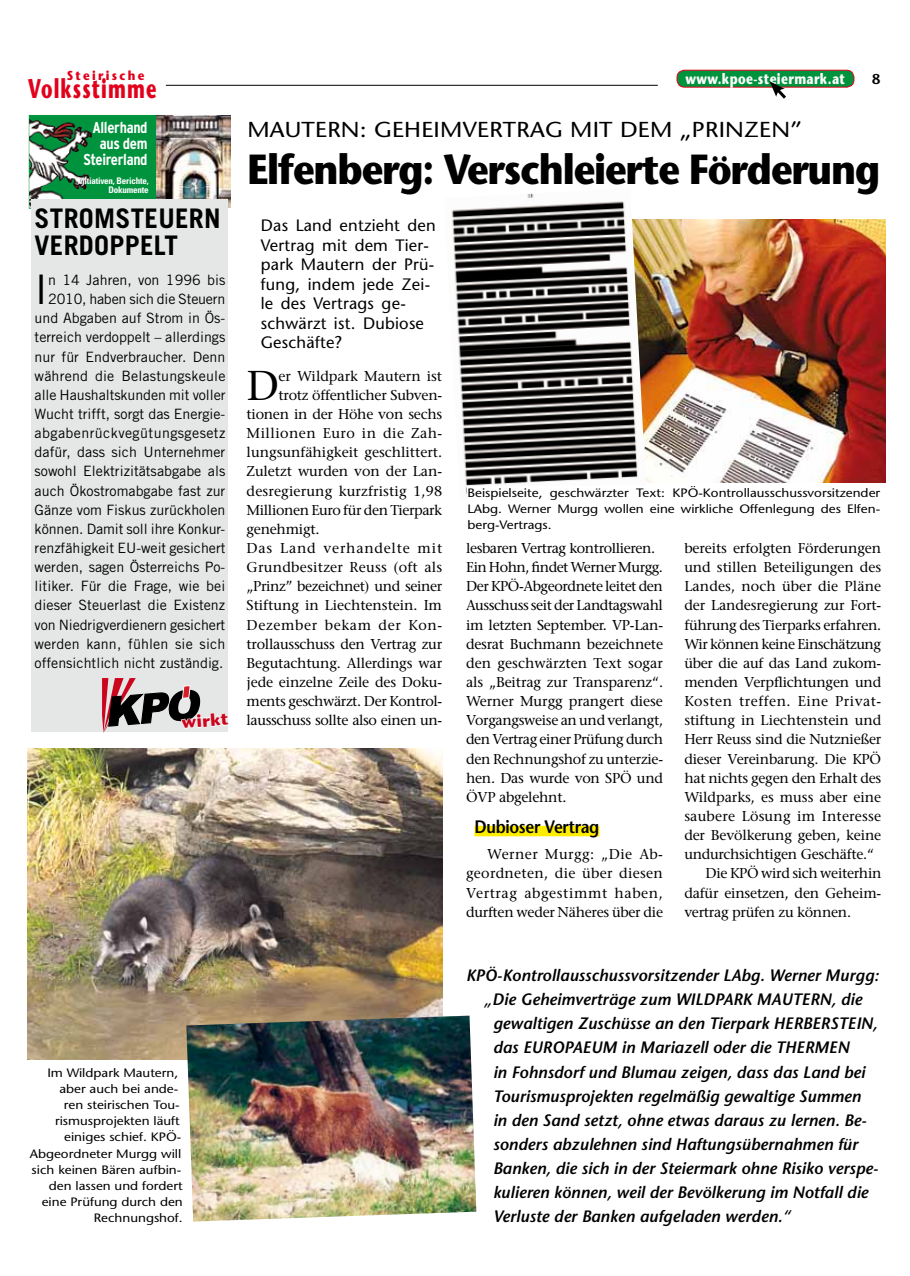
<style>
.page{position:relative;width:910px;height:1276px;background:#fff}
.page>*{position:absolute;margin:0;border:0;box-sizing:border-box;transform-origin:0 0}
.t1{font:700 42px "Stone Sans";letter-spacing:-.03em;color:#000;scale:.9 1}
.t2{font:41.55px "Stone Serif";color:#000}
.t3{font:40.8px "Trade Gothic";color:#000}
.t4{font:700 27px/27px "Trade Gothic";letter-spacing:.01em;color:#000}
.t5{font:700 27px "Stone Sans";letter-spacing:.06em;color:#e2001b;scale:.67 1}
.t6{font:21.6px "Stone Sans";letter-spacing:.01em;color:#000;scale:1.11 1}
.t7{font:600 18px "Stone Sans";letter-spacing:-.02em;color:#000;scale:.9 1}
.t8{font:700 16.8px "Stone Sans ITC";color:#cc051f}
.t9{font:italic 600 16.5px/24px "Stone Sans";color:#000}
.t10{font:16.5px/19.5px "Stone Sans";letter-spacing:.015em;color:#000}
.t11{font:700 condensed 15.75px/15.8px "Interstate";letter-spacing:-.02em;color:#fff;text-align:right}
.t12{font:700 15px "Stone Sans";letter-spacing:.03em;color:#fff;scale:.8 1}
.t13{font:14.25px/19.2px "Stone Serif";letter-spacing:-.02em;color:#000}
.t14{font:14.25px/19.2px "Trade Gothic";color:#000;text-align:right}
.t15{font:14.25px "Stone Serif";letter-spacing:.015em;color:#000}
.t16{font:14.25px "Stone Serif";color:#000}
.t17{font:14.25px "Stone Serif";letter-spacing:.01em;color:#000}
.t18{font:14.25px "Stone Serif";letter-spacing:.035em;color:#000}
.t19{font:14.25px "Stone Serif";letter-spacing:.005em;color:#000}
.t20{font:14.25px "Stone Serif";letter-spacing:.03em;color:#000}
.t21{font:14.25px "Stone Serif";letter-spacing:.05em;color:#000}
.t22{font:14.25px "Stone Serif";letter-spacing:.045em;color:#000}
.t23{font:600 14.25px "Stone Sans";color:#000}
.t24{font:700 12.9px "Stone Sans";letter-spacing:.2em;color:#e2001b;scale:.89 1}
.t25{font:12.15px/16.2px "Stone Sans";color:#000;text-align:justify;scale:1.11 1}
.t26{font:700 condensed 9px/8.6px "Univers";letter-spacing:-.02em;color:#fff;text-align:right}
</style>
<div class="page">
<hr style="left:166px;top:85px;width:492px;height:1px;background:#000">
<div style="left:677px;top:70px;width:177px;height:17px;background:#00933d;border-radius:7px"></div>
<div style="left:677px;top:70px;width:177px;height:17px;border:1px solid #e2001b;border-radius:7px"></div>
<svg style="left:770px;top:81px;width:19px;height:18px"></svg>
<div style="left:29px;top:115px;width:150px;height:93px;background:#00933d"></div>
<img style="left:29px;top:119px;width:62px;height:89px">
<img style="left:157px;top:116px;width:74px;height:91px">
<div style="left:31px;top:199px;width:197px;height:532px;background:#e5e6e6"></div>
<svg style="left:102px;top:678px;width:126px;height:55px"></svg>
<div style="left:475px;top:826px;width:124px;height:10px;background:#ffed00"></div>
<img style="left:646px;top:220px;width:240px;height:262px">
<img style="left:451px;top:193px;width:195px;height:301px">
<div style="left:467px;top:486px;width:413px;height:57px;background:#fff"></div>
<img style="left:27px;top:748px;width:415px;height:312px">
<img style="left:186px;top:1015px;width:290px;height:206px">
<p class="t24" style="left:67px;top:67px;width:89px">Steirische</p>
<p class="t12" style="left:685px;top:69px;width:201px">www.kpoe-steiermark.at</p>
<h3 class="t5" style="left:28px;top:72px;width:193px">Volksstimme</h3>
<p class="t23" style="left:872px;top:70px;width:10px">8</p>
<p class="t11" style="left:83px;top:120px;width:66px">Allerhand aus dem<br>Steirerland</p>
<p class="t26" style="left:78px;top:176px;width:73px">Initiativen, Berichte,<br>Dokumente</p>
<h3 class="t4" style="left:35px;top:205px;width:188px">STROMSTEUERN<br>VERDOPPELT</h3>
<h3 class="t3" style="left:35px;top:265px;width:15px">I</h3>
<p class="t14" style="left:35px;top:270px;width:192px">n 14 Jahren, von 1996 bis<br>2010, haben sich die Steuern und Abgaben auf Strom in Ös&shy;terreich verdoppelt – allerdings nur für Endverbraucher. Denn während die Belastungskeule alle Haushaltskunden mit voller<br>Wucht trifft, sorgt das Energie&shy;abgabenrückvegütungsgesetz dafür, dass sich Unternehmer sowohl Elektrizitätsabgabe als auch Ökostromabgabe fast zur<br>Gänze vom Fiskus zurückholen können. Damit soll ihre Konkur&shy;renzfähigkeit EU-weit gesichert werden, sagen Österreichs Po&shy;litiker. Für die Frage, wie bei dieser Steuerlast die Existenz von Niedrigverdienern gesichert werden kann, fühlen sie sich offensichtlich nicht zuständig.</p>
<p class="t8" style="left:181px;top:707px;width:48px;rotate:-4deg">wirkt</p>
<h3 class="t6" style="left:247px;top:116px;width:424px">MAUTERN : GEH EI MVERTRAG MIT DEM „PRIN</h3>
<h3 class="t6" style="left:744px;top:116px;width:54px">ZEN”</h3>
<h1 class="t1" style="left:247px;top:142px;width:705px">Elfenberg: Verschleierte Förderung</h1>
<p class="t10" style="left:261px;top:216px;width:177px">Das Land entzieht den<br>Vertrag mit dem Tier&shy;park Mautern der Prü&shy;fung, indem jede Zei&shy;le des Vertrags ge&shy;schwärzt ist. Dubiose<br>Geschäfte?</p>
<h2 class="t2" style="left:247px;top:360px;width:34px">D</h2>
<p class="t13" style="left:278px;top:366px;width:165px">er Wildpark Mautern ist</p>
<p class="t13" style="left:278px;top:385px;width:165px">trotz öffentlicher Subven-</p>
<p class="t13" style="left:247px;top:404px;width:197px">tionen in der Höhe von sechs</p>
<p class="t20" style="left:247px;top:424px;width:197px">Millionen Euro in die Zah-</p>
<p class="t16" style="left:247px;top:443px;width:197px">lungsunfähigkeit geschlittert.</p>
<p class="t13" style="left:247px;top:462px;width:197px">Zuletzt wurden von der Lan-</p>
<p class="t17" style="left:247px;top:482px;width:197px">desregierung kurzfristig 1,98</p>
<p class="t13" style="left:247px;top:500px;width:197px">Millionen Euro für den Tierpark</p>
<p class="t13" style="left:247px;top:519px;width:74px">genehmigt.</p>
<p class="t21" style="left:247px;top:539px;width:197px">Das Land verhandelte mit</p>
<p class="t15" style="left:247px;top:558px;width:197px">Grundbesitzer Reuss (oft als</p>
<p class="t13" style="left:247px;top:576px;width:197px">„Prinz” bezeichnet) und seiner</p>
<p class="t13" style="left:247px;top:596px;width:197px">Stiftung in Liechtenstein. Im</p>
<p class="t22" style="left:247px;top:616px;width:196px">Dezember bekam der Kon-</p>
<p class="t13" style="left:247px;top:634px;width:197px">trollausschuss den Vertrag zur</p>
<p class="t13" style="left:247px;top:653px;width:197px">Begutachtung. Allerdings war</p>
<p class="t13" style="left:247px;top:672px;width:197px">jede einzelne Zeile des Doku-</p>
<p class="t13" style="left:247px;top:691px;width:197px">ments geschwärzt. Der Kontrol-</p>
<p class="t13" style="left:247px;top:710px;width:197px">lausschuss sollte also einen un-</p>
<p class="t25" style="left:467px;top:484px;width:373px">Beispielseite, geschwärzter Text: KPÖ-Kontrollausschussvorsitzender LAbg. Werner Murgg wollen eine wirkliche Offenlegung des Elfen&shy;berg-Vertrags.</p>
<p class="t13" style="left:466px;top:538px;width:199px">lesbaren Vertrag kontrollieren.<br>Ein Hohn, findet Werner Murgg.<br>Der KPÖ-Abgeordnete leitet den<br>Ausschuss seit der Landtagswahl im letzten September. VP-Lan&shy;desrat Buchmann bezeichnete den geschwärzten Text sogar als „Beitrag zur Transparenz“.<br>Werner Murgg prangert diese<br>Vorgangsweise an und verlangt, den Vertrag einer Prüfung durch den Rechnungshof zu unterzie&shy;hen. Das wurde von SPÖ und<br>ÖVP abgelehnt.</p>
<p class="t7" style="left:475px;top:815px;width:140px">Dubioser Vertrag</p>
<p class="t13" style="left:466px;top:844px;width:199px;text-align:justify;text-indent:21px">Werner Murgg: „Die Ab&shy;geordneten, die über diesen Vertrag abgestimmt haben, durften weder Näheres über die</p>
<p class="t13" style="left:684px;top:538px;width:198px">bereits erfolgten Förderungen</p>
<p class="t13" style="left:684px;top:557px;width:198px">und stillen Beteiligungen des</p>
<p class="t19" style="left:684px;top:577px;width:198px">Landes, noch über die Pläne</p>
<p class="t13" style="left:684px;top:596px;width:199px">der Landesregierung zur Fort-</p>
<p class="t13" style="left:684px;top:615px;width:199px">führung des Tierparks erfahren.</p>
<p class="t13" style="left:684px;top:634px;width:198px">Wir können keine Einschätzung</p>
<p class="t13" style="left:684px;top:653px;width:199px">über die auf das Land zukom-</p>
<p class="t13" style="left:684px;top:672px;width:198px">menden Verpflichtungen und</p>
<p class="t18" style="left:684px;top:692px;width:199px">Kosten treffen. Eine Privat-</p>
<p class="t13" style="left:684px;top:710px;width:199px">stiftung in Liechtenstein und</p>
<p class="t13" style="left:684px;top:730px;width:199px">Herr Reuss sind die Nutznießer</p>
<p class="t13" style="left:684px;top:749px;width:198px">dieser Vereinbarung. Die KPÖ</p>
<p class="t13" style="left:684px;top:768px;width:199px">hat nichts gegen den Erhalt des</p>
<p class="t13" style="left:684px;top:787px;width:198px">Wildparks, es muss aber eine</p>
<p class="t15" style="left:684px;top:807px;width:198px">saubere Lösung im Interesse</p>
<p class="t13" style="left:684px;top:825px;width:199px">der Bevölkerung geben, keine</p>
<p class="t13" style="left:684px;top:844px;width:191px">undurchsichtigen Geschäfte.“</p>
<p class="t13" style="left:706px;top:863px;width:177px">Die KPÖ wird sich weiterhin</p>
<p class="t13" style="left:684px;top:883px;width:199px">dafür einsetzen, den Geheim-</p>
<p class="t13" style="left:684px;top:902px;width:168px">vertrag prüfen zu können.</p>
<p class="t25" style="left:47px;top:1064px;width:119px">I m Wildpark Mautern,</p>
<p class="t25" style="left:59px;top:1080px;width:109px">aber auch bei ande-</p>
<p class="t25" style="left:64px;top:1096px;width:106px">ren steirischen Tou-</p>
<p class="t25" style="left:55px;top:1112px;width:114px">rismusprojekten läuft</p>
<p class="t25" style="left:64px;top:1129px;width:107px">einiges schief. KPÖ-</p>
<p class="t25" style="left:30px;top:1145px;width:138px">Abgeordneter Murgg will</p>
<p class="t25" style="left:32px;top:1161px;width:136px">sich keinen Bären aufbin-</p>
<p class="t25" style="left:49px;top:1177px;width:122px">den lassen und fordert</p>
<p class="t25" style="left:42px;top:1193px;width:129px">eine Prüfung durch den</p>
<p class="t25" style="left:94px;top:1209px;width:82px">Rechnungshof.</p>
<p class="t9" style="left:484px;top:963px;width:396px;text-indent:-18px">KPÖ-Kontrollausschussvorsitzender LAbg. Werner Murgg: „Die Geheimverträge zum Wildpark</p>
<p class="t9" style="left:493px;top:987px;width:387px;text-indent:264px">Mautern, die gewaltigen Zuschüsse an den Tierpark Herbers tein, das Eur opa eum in Mariazell oder die Thermen<br>in Fohnsdorf und Blumau zeigen, dass das Land bei Tourismusprojekten regelmäßig gewaltige Summen in den Sand setzt, ohne etwas daraus zu lernen. Be&shy;sonders abzulehnen sind Haftungsübernahmen für Banken, die sich in der Steiermark ohne Risiko verspe&shy;kulieren können, weil der Bevölkerung im Notfall die Verluste der Banken aufgeladen werden.“</p>
</div>
